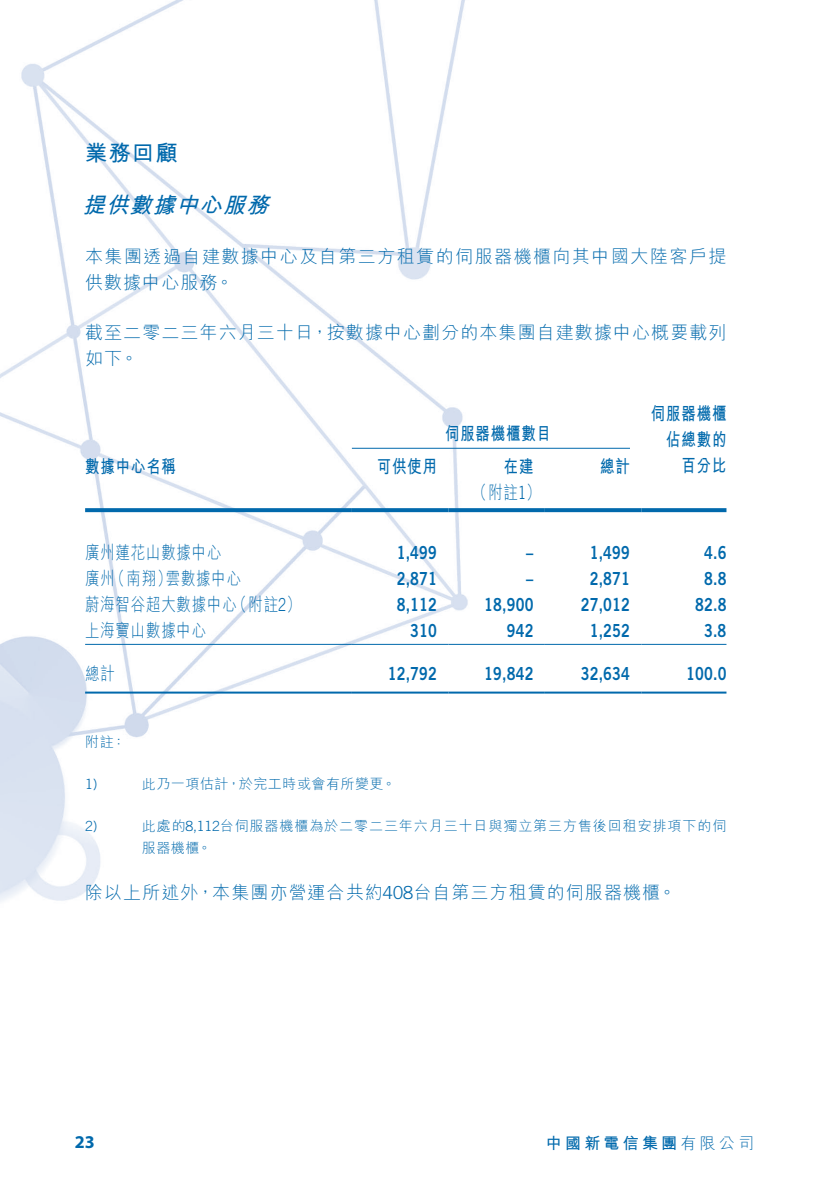
<style>
.page{position:relative;width:840px;height:1191px;background:#fff}
.page>*{position:absolute;margin:0;border:0;box-sizing:border-box;transform-origin:0 0}
.t1{font:italic 700 22px "M Hei HK";color:#0169ac}
.t2{font:700 22px "M Hei HK";color:#0169ac}
.t3{font:18px "Trade Gothic LT Std Bd 2";letter-spacing:.01em;color:#0169ac;scale:.8 1}
.t4{font:300 18px/26px "M Hei HK";letter-spacing:.06em;color:#0169ac}
.t5{font:300 18px "M Hei HK";letter-spacing:.06em;color:#0169ac;scale:.8 1}
.t6{font:300 18px/26px "M Hei HK";letter-spacing:.08em;color:#0169ac}
.t7{font:700 18px/26px "M Hei HK";letter-spacing:.06em;color:#0169ac;text-align:right;scale:.8 1}
.t8{font:700 18px "Myriad Pro";color:#0169ac}
.t9{font:700 16px "M Hei HK";letter-spacing:.2em;color:#0169ac}
.t10{font:300 14px "M Hei HK";letter-spacing:.065em;color:#0169ac}
.t11{font:300 14px "M Hei HK";letter-spacing:.04em;color:#0169ac}
.t12{font:300 14px "Trade Gothic LT Std";color:#0169ac}
.s1{font-family:"Trade Gothic LT Std"}
.s2{font-weight:300}
</style>
<div class="page">
<img style="left:0;top:0;width:727px;height:902px">
<hr style="left:351px;top:448px;width:278px;height:1px;background:#0169ac">
<svg style="left:85px;top:508px;width:266px;height:4px"></svg>
<svg style="left:351px;top:508px;width:97px;height:4px"></svg>
<svg style="left:448px;top:508px;width:96px;height:4px"></svg>
<svg style="left:544px;top:508px;width:97px;height:4px"></svg>
<svg style="left:641px;top:508px;width:85px;height:4px"></svg>
<hr style="left:85px;top:644px;width:266px;height:1px;background:#0169ac">
<hr style="left:351px;top:644px;width:97px;height:1px;background:#0169ac">
<hr style="left:448px;top:644px;width:96px;height:1px;background:#0169ac">
<hr style="left:544px;top:644px;width:97px;height:1px;background:#0169ac">
<hr style="left:641px;top:644px;width:85px;height:1px;background:#0169ac">
<hr style="left:85px;top:691px;width:266px;height:2px;background:#0169ac">
<hr style="left:351px;top:691px;width:97px;height:2px;background:#0169ac">
<hr style="left:448px;top:691px;width:96px;height:2px;background:#0169ac">
<hr style="left:544px;top:691px;width:97px;height:2px;background:#0169ac">
<hr style="left:641px;top:691px;width:85px;height:2px;background:#0169ac">
<p class="t2" style="left:85px;top:137px;width:94px">業務回顧</p>
<p class="t1" style="left:83px;top:189px;width:194px">提供數據中心服務</p>
<p class="t6" style="left:85px;top:243px;width:642px">本集團透過自建數據中心及自第三方租賃的伺服器機櫃向其中國大陸客戶提供數據中心服務。</p>
<p class="t4" style="left:85px;top:319px;width:642px">截至二零二三年六月三十日，按數據中心劃分的本集團自建數據中心概要載列如下。</p>
<p class="t7" style="left:85px;top:451px;width:115px">數據中心名稱</p>
<p class="t7" style="left:376px;top:451px;width:77px">可供使用</p>
<p class="t7" style="left:445px;top:419px;width:134px">伺服器機櫃數目</p>
<p class="t7" style="left:503px;top:451px;width:39px">在建</p>
<p class="t7" style="left:600px;top:451px;width:39px">總計</p>
<p class="t7" style="left:650px;top:399px;width:96px">伺服器機櫃佔總數的百分比</p>
<p class="t5" style="left:472px;top:483px;width:87px">（附註 (<span class="s1">1</span></p>
<p class="t5" style="left:85px;top:543px;width:172px">廣州蓮花山數據中心</p>
<p class="t3" style="left:396px;top:541px;width:52px">1,499</p>
<p class="t3" style="left:526px;top:541px;width:10px">–</p>
<p class="t3" style="left:589px;top:541px;width:52px">1,499</p>
<p class="t3" style="left:703px;top:541px;width:29px">4.6</p>
<p class="t5" style="left:110px;top:569px;width:78px">（南翔）</p>
<p class="t5" style="left:85px;top:569px;width:39px">廣州</p>
<p class="t5" style="left:166px;top:569px;width:96px">雲數據中心</p>
<p class="t3" style="left:396px;top:567px;width:52px">2,871</p>
<p class="t3" style="left:526px;top:567px;width:10px">–</p>
<p class="t3" style="left:589px;top:567px;width:52px">2,871</p>
<p class="t3" style="left:703px;top:567px;width:29px">8.8</p>
<p class="t5" style="left:85px;top:595px;width:191px">蔚海智谷超大數據中心</p>
<p class="t5" style="left:232px;top:595px;width:87px">（附註 (<span class="s1">2</span></p>
<p class="t3" style="left:396px;top:593px;width:52px">8,112</p>
<p class="t3" style="left:484px;top:593px;width:63px">18,900</p>
<p class="t3" style="left:580px;top:593px;width:63px">27,012</p>
<p class="t3" style="left:694px;top:593px;width:41px">82.8</p>
<p class="t5" style="left:85px;top:621px;width:153px">上海寶山數據中心</p>
<p class="t3" style="left:410px;top:619px;width:35px">310</p>
<p class="t3" style="left:506px;top:619px;width:35px">942</p>
<p class="t3" style="left:589px;top:619px;width:52px">1,252</p>
<p class="t3" style="left:703px;top:619px;width:29px">3.8</p>
<p class="t5" style="left:85px;top:664px;width:39px">總計</p>
<p class="t3" style="left:387px;top:662px;width:63px">12,792</p>
<p class="t3" style="left:484px;top:662px;width:63px">19,842</p>
<p class="t3" style="left:580px;top:662px;width:63px">32,634</p>
<p class="t3" style="left:685px;top:662px;width:52px">100.0</p>
<p class="t10" style="left:85px;top:735px;width:42px">附註：</p>
<p class="t12" style="left:85px;top:775px;width:14px">1)</p>
<p class="t11" style="left:142px;top:776px;width:255px">此乃一項估計，於完工時或會有所變更。</p>
<p class="t12" style="left:85px;top:817px;width:14px">2)</p>
<p class="t10" style="left:142px;top:818px;width:585px">此處的<span class="s1">8,112</span>台伺服器機櫃為於二零二三年六月三十日與獨立第三方售後回租安排項下的伺</p>
<p class="t10" style="left:142px;top:840px;width:71px">服器機櫃。</p>
<p class="t4" style="left:85px;top:879px;width:592px">除以上所述外，本集團亦營運合共約<span class="s1">408</span>台自第三方租賃的伺服器機櫃。</p>
<p class="t8" style="left:75px;top:1130px;width:21px">23</p>
<p class="t9" style="left:545px;top:1131px;width:209px">中國新電信集團<span class="s2">有限公司</span></p>
</div>
